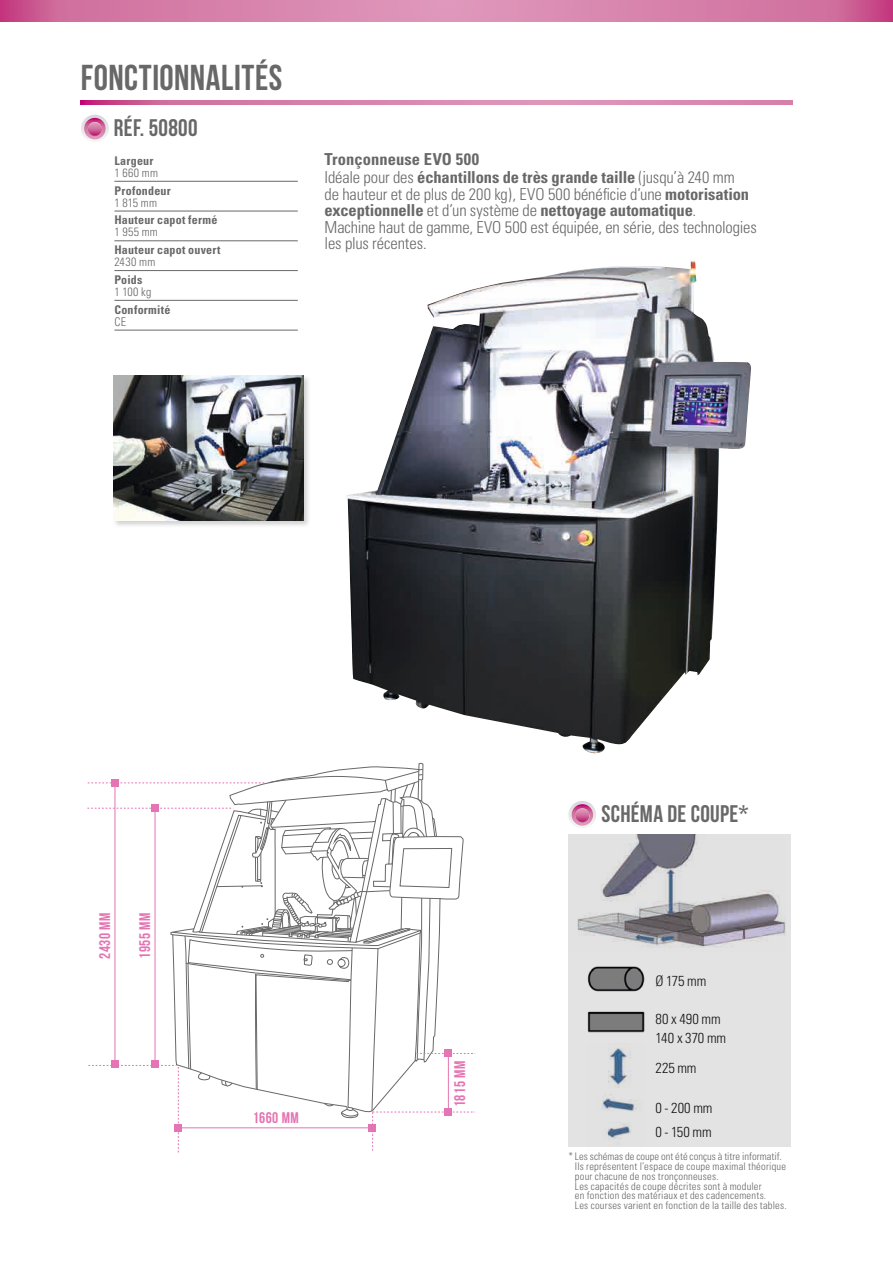
<style>
.page{position:relative;width:893px;height:1263px;background:#fff}
.page>*{position:absolute;margin:0;border:0;box-sizing:border-box;transform-origin:0 0}
.t1{font:36px "Bebas Neue";letter-spacing:.015em;color:#686868}
.t2{font:24px "Bebas Neue";letter-spacing:.015em;color:#686868}
.t3{font:300 condensed 16.5px/16.5px "Univers";letter-spacing:-.01em;color:#686868}
.t4{font:700 condensed 16.5px/18.6px "Univers";color:#686868}
.t5{font:15.45px "Bebas Neue";letter-spacing:.03em;color:#e474b3}
.t6{font:300 condensed 14.55px/19.2px "Univers";letter-spacing:-.01em;color:#151616}
.t7{font:700 condensed 12px "Univers";letter-spacing:.02em;color:#686868}
.t8{font:300 condensed 12px "Univers";letter-spacing:.015em;color:#686868}
.t9{font:300 condensed 10.5px/9.8px "Univers";letter-spacing:.02em;color:#686868}
.s1{font-weight:300}
.s2{font-weight:700}
</style>
<div class="page">
<div style="left:112px;top:374px;width:199px;height:154px;background:#151616;opacity:.2"></div>
<img style="left:114px;top:376px;width:189px;height:144px">
<svg style="left:87px;top:769px;width:388px;height:383px"></svg>
<img style="left:347px;top:261px;width:404px;height:493px">
<div style="left:568px;top:834px;width:223px;height:312px;background:#e3e3e3"></div>
<img style="left:577px;top:835px;width:208px;height:113px">
<img style="left:577px;top:940px;width:79px;height:93px">
<img style="left:587px;top:1048px;width:57px;height:99px">
<svg style="left:0;top:0;width:893px;height:21px;background:#d57da8"></svg>
<svg style="left:81px;top:100px;width:711px;height:5px;background:#d67faa"></svg>
<svg style="left:81px;top:115px;width:28px;height:26px"></svg>
<hr style="left:114px;top:181px;width:184px;height:1px;background:#686868">
<hr style="left:114px;top:211px;width:184px;height:1px;background:#686868">
<hr style="left:114px;top:241px;width:184px;height:1px;background:#686868">
<hr style="left:114px;top:270px;width:184px;height:1px;background:#686868">
<hr style="left:114px;top:300px;width:184px;height:1px;background:#686868">
<hr style="left:114px;top:330px;width:184px;height:1px;background:#686868">
<svg style="left:568px;top:801px;width:28px;height:27px"></svg>
<h1 class="t1" style="left:81px;top:57px;width:203px">FONCTIONNALITÉS</h1>
<h2 class="t2" style="left:114px;top:114px;width:85px">RÉF. 50800</h2>
<p class="t7" style="left:114px;top:153px;width:41px">Largeur</p>
<p class="t8" style="left:114px;top:165px;width:45px">1 660 mm</p>
<p class="t7" style="left:114px;top:183px;width:58px">Profondeur</p>
<p class="t8" style="left:114px;top:195px;width:44px">1 815 mm</p>
<p class="t7" style="left:114px;top:213px;width:104px">Hauteur capot fermé</p>
<p class="t8" style="left:114px;top:225px;width:45px">1 955 mm</p>
<p class="t7" style="left:114px;top:242px;width:108px">Hauteur capot ouvert</p>
<p class="t8" style="left:114px;top:255px;width:43px">2430 mm</p>
<p class="t7" style="left:114px;top:272px;width:30px">Poids</p>
<p class="t8" style="left:114px;top:284px;width:38px">1 100 kg</p>
<p class="t7" style="left:114px;top:302px;width:58px">Conformité</p>
<p class="t8" style="left:114px;top:314px;width:13px">CE</p>
<h3 class="t4" style="left:325px;top:149px;width:412px">Tronçonneuse EVO 500<br><span class="s1">Idéale pour des</span> échantillons de très grande taille <span class="s1">(jusqu’à 240 mm</span></h3>
<h3 class="t3" style="left:325px;top:186px;width:434px">de hauteur et de plus de 200 kg), EVO 500 bénéficie d’une <span class="s2">motorisation exceptionnelle</span> et d’un système de <span class="s2">nettoyage automatique</span>.<br>Machine haut de gamme, EVO 500 est équipée, en série, des technologies les plus récentes.</h3>
<h3 class="t5" style="left:96px;top:959px;width:48px;rotate:-90deg">2430 mm</h3>
<h3 class="t5" style="left:136px;top:959px;width:48px;rotate:-90deg">1955 mm</h3>
<h3 class="t5" style="left:253px;top:1109px;width:48px">1660 MM</h3>
<h3 class="t5" style="left:451px;top:1107px;width:48px;rotate:-90deg">1815 MM</h3>
<h2 class="t2" style="left:601px;top:801px;width:149px">SCHÉMA DE COUPE*</h2>
<h3 class="t6" style="left:656px;top:971px;width:52px">Ø 175 mm</h3>
<h3 class="t6" style="left:656px;top:1009px;width:72px">80 x 490 mm<br>140 x 370 mm</h3>
<h3 class="t6" style="left:656px;top:1058px;width:43px">225 mm</h3>
<h3 class="t6" style="left:656px;top:1096px;width:58px;line-height:24px">0 - 200 mm<br>0 - 150 mm</h3>
<p class="t9" style="left:575px;top:1152px;width:213px;text-indent:-7px">* Les schémas de coupe ont été conçus à titre informatif.<br>Ils représentent l’espace de coupe maximal théorique pour chacune de nos tronçonneuses.<br>Les capacités de coupe décrites sont à moduler<br>en fonction des matériaux et des cadencements.<br>Les courses varient en fonction de la taille des tables.</p>
</div>
